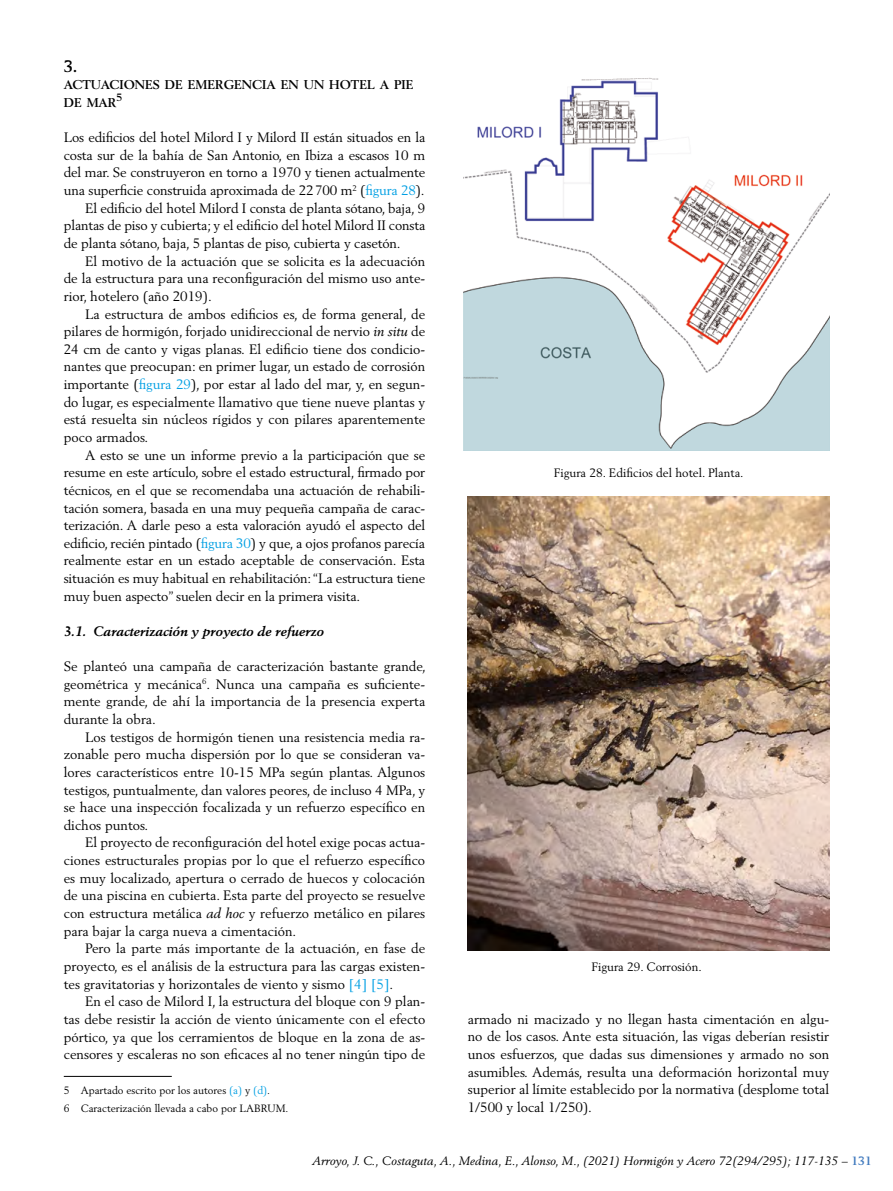
<style>
.page{position:relative;width:893px;height:1191px;background:#fff}
.page>*{position:absolute;margin:0;border:0;box-sizing:border-box;transform-origin:0 0}
.t1{font:700 16.5px "Berling LT Std";color:#000}
.t2{font:13.5px/17.7px "Berling LT Std";letter-spacing:-.01em;color:#000;text-align:justify}
.t3{font:italic 700 13.5px "Berling LT Std";color:#000}
.t4{font:700 12.6px/17.7px "Berling LT Std";color:#000}
.t5{font:italic 12px "Berling LT Std";letter-spacing:.01em;color:#000}
.t6{font:12px "Berling LT Std";color:#000}
.t7{font:10.5px/17.7px "Berling LT Std";color:#000}
.t8{font:700 10.5px "Berling LT Std";color:#000}
.s1{color:#009fe3}
.s2{font-style:italic}
.s3{font-weight:700;font-style:normal;color:#417abe}
</style>
<div class="page">
<hr style="left:64px;top:1076px;width:108px;height:1px;background:#000">
<img style="left:463px;top:78px;width:366px;height:373px">
<img style="left:468px;top:497px;width:361px;height:453px">
<p class="t1" style="left:64px;top:56px;width:15px">3.</p>
<p class="t4" style="left:64px;top:76px;width:351px">ACTUACIONES DE EMERGENCIA EN UN HOTEL A PIE<br>DE MAR</p>
<p class="t8" style="left:117px;top:91px;width:7px">5</p>
<p class="t2" style="left:64px;top:128px;width:363px">Los edificios del hotel Milord I y Milord II están situados en la</p>
<p class="t2" style="left:64px;top:146px;width:363px">costa sur de la bahía de San Antonio, en Ibiza a escasos 10 m</p>
<p class="t2" style="left:64px;top:164px;width:363px">del mar. Se construyeron en torno a 1970 y tienen actualmente</p>
<p class="t2" style="left:64px;top:181px;width:362px">una superficie construida aproximada de 22700 m<sup>2</sup> (<span class="s1">figura 28</span>).</p>
<p class="t2" style="left:85px;top:199px;width:342px">El edificio del hotel Milord I consta de planta sótano, baja, 9</p>
<p class="t2" style="left:64px;top:217px;width:363px">plantas de piso y cubierta; y el edificio del hotel Milord II consta</p>
<p class="t2" style="left:64px;top:234px;width:338px">de planta sótano, baja, 5 plantas de piso, cubierta y casetón.</p>
<p class="t2" style="left:85px;top:252px;width:342px">El motivo de la actuación que se solicita es la adecuación</p>
<p class="t2" style="left:64px;top:269px;width:363px">de la estructura para una reconfiguración del mismo uso ante-</p>
<p class="t2" style="left:64px;top:287px;width:150px">rior, hotelero (año 2019).</p>
<p class="t2" style="left:85px;top:305px;width:342px">La estructura de ambos edificios es, de forma general, de</p>
<p class="t2" style="left:64px;top:322px;width:363px">pilares de hormigón, forjado unidireccional de nervio <span class="s2">in situ</span> de</p>
<p class="t2" style="left:64px;top:340px;width:363px">24 cm de canto y vigas planas. El edificio tiene dos condicio-</p>
<p class="t2" style="left:64px;top:358px;width:363px">nantes que preocupan: en primer lugar, un estado de corrosión</p>
<p class="t2" style="left:64px;top:375px;width:363px">importante (<span class="s1">figura 29</span>), por estar al lado del mar, y, en segun-</p>
<p class="t2" style="left:64px;top:393px;width:363px">do lugar, es especialmente llamativo que tiene nueve plantas y</p>
<p class="t2" style="left:64px;top:410px;width:363px">está resuelta sin núcleos rígidos y con pilares aparentemente</p>
<p class="t2" style="left:64px;top:428px;width:86px">poco armados.</p>
<p class="t2" style="left:85px;top:446px;width:342px">A esto se une un informe previo a la participación que se</p>
<p class="t2" style="left:64px;top:463px;width:363px">resume en este artículo, sobre el estado estructural, firmado por</p>
<p class="t2" style="left:64px;top:481px;width:363px">técnicos, en el que se recomendaba una actuación de rehabili-</p>
<p class="t2" style="left:64px;top:499px;width:363px">tación somera, basada en una muy pequeña campaña de carac-</p>
<p class="t2" style="left:64px;top:516px;width:363px">terización. A darle peso a esta valoración ayudó el aspecto del</p>
<p class="t2" style="left:64px;top:534px;width:363px">edificio, recién pintado (<span class="s1">figura 30</span>) y que, a ojos profanos parecía</p>
<p class="t2" style="left:64px;top:552px;width:363px">realmente estar en un estado aceptable de conservación. Esta</p>
<p class="t2" style="left:64px;top:569px;width:363px">situación es muy habitual en rehabilitación: “La estructura tiene</p>
<p class="t2" style="left:64px;top:587px;width:298px">muy buen aspecto” suelen decir en la primera visita.</p>
<p class="t3" style="left:64px;top:623px;width:262px">3.1. Caracterización y proyecto de refuerzo</p>
<p class="t2" style="left:64px;top:657px;width:364px">Se planteó una campaña de caracterización bastante grande, geométrica y mecánica<sup>6</sup>. Nunca una campaña es suficiente&shy;mente grande, de ahí la importancia de la presencia experta durante la obra.</p>
<p class="t2" style="left:64px;top:728px;width:363px;text-indent:21px">Los testigos de hormigón tienen una resistencia media ra&shy;zonable pero mucha dispersión por lo que se consideran va&shy;lores característicos entre 10-15 MPa según plantas. Algunos testigos, puntualmente, dan valores peores, de incluso 4 MPa, y se hace una inspección focalizada y un refuerzo específico en dichos puntos.</p>
<p class="t2" style="left:64px;top:833px;width:363px;text-indent:21px">El proyecto de reconfiguración del hotel exige pocas actua&shy;ciones estructurales propias por lo que el refuerzo específico es muy localizado, apertura o cerrado de huecos y colocación de una piscina en cubierta. Esta parte del proyecto se resuelve con estructura metálica <span class="s2">ad hoc</span> y refuerzo metálico en pilares para bajar la carga nueva a cimentación.</p>
<p class="t2" style="left:64px;top:939px;width:363px;text-indent:21px">Pero la parte más importante de la actuación, en fase de proyecto, es el análisis de la estructura para las cargas existen&shy;tes gravitatorias y horizontales de viento y sismo <span class="s1">[4] [5]</span>.</p>
<p class="t2" style="left:64px;top:992px;width:363px;text-indent:21px">En el caso de Milord I, la estructura del bloque con 9 plan&shy;tas debe resistir la acción de viento únicamente con el efecto pórtico, ya que los cerramientos de bloque en la zona de as&shy;censores y escaleras no son eficaces al no tener ningún tipo de</p>
<p class="t7" style="left:64px;top:1081px;width:226px">5 Apartado escrito por los autores <span class="s1">(a)</span> y <span class="s1">(d)</span>.<br>6 Caracterización llevada a cabo por LABRUM.</p>
<p class="t6" style="left:554px;top:465px;width:191px">Figura 28. Edificios del hotel. Planta.</p>
<p class="t6" style="left:592px;top:959px;width:112px">Figura 29. Corrosión.</p>
<p class="t2" style="left:468px;top:1010px;width:363px">armado ni macizado y no llegan hasta cimentación en algu&shy;no de los casos. Ante esta situación, las vigas deberían resistir unos esfuerzos, que dadas sus dimensiones y armado no son asumibles. Además, resulta una deformación horizontal muy superior al límite establecido por la normativa (desplome total 1/500 y local 1/250).</p>
<p class="t5" style="left:312px;top:1153px;width:561px">Arroyo, J. C., Costaguta, A., Medina, E., Alonso, M., (2021) Hormigón y Acero 72(294/295); 117-135 – <span class="s3">131</span></p>
</div>
